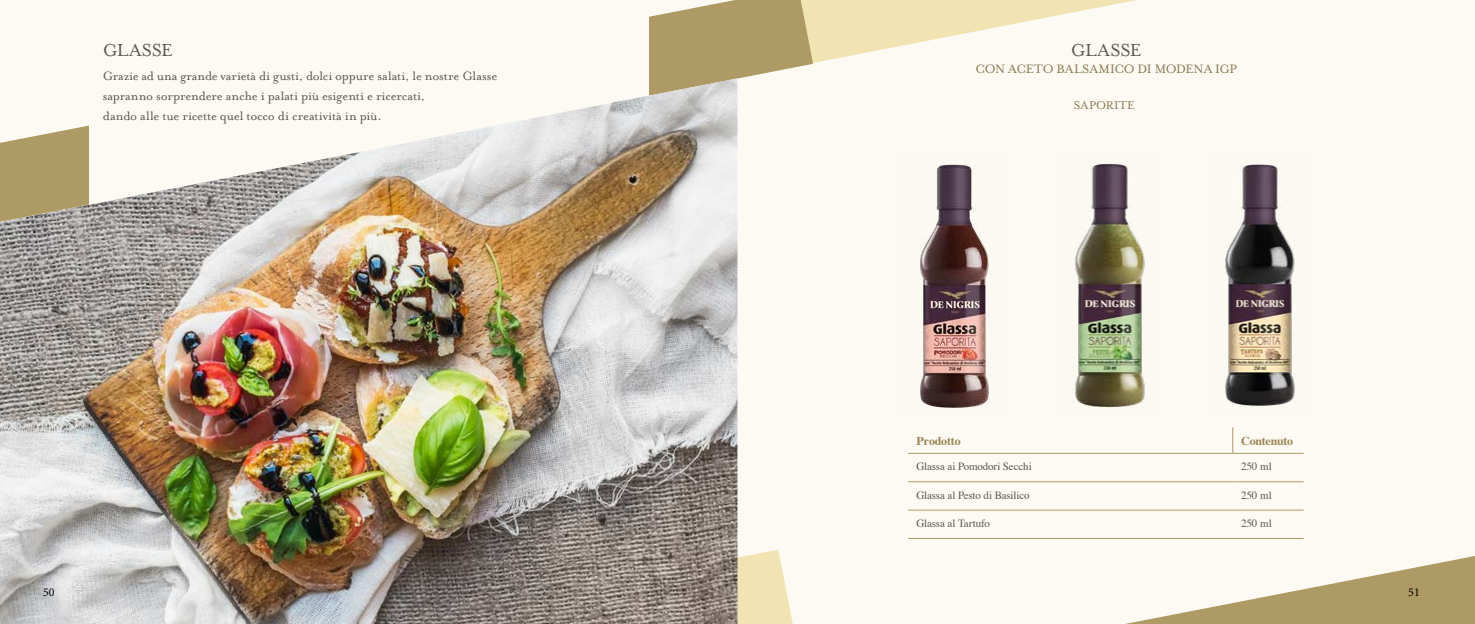
<style>
.page{position:relative;width:1475px;height:624px;background:#fff}
.page>*{position:absolute;margin:0;border:0;box-sizing:border-box;transform-origin:0 0}
.t1{font:20px "Mrs Eaves OT";letter-spacing:-.01em;color:#575756}
.t2{font:14px/20px "Mrs Eaves OT";letter-spacing:-.01em;color:#575756}
.t3{font:14px "Mrs Eaves OT";letter-spacing:-.015em;color:#87764e}
.t4{font:13px "Mrs Eaves OT";letter-spacing:.01em;color:#87764e}
.t5{font:700 12px "Times";letter-spacing:-.02em;color:#9a8555}
.t6{font:12px "Minion Pro";color:#000}
.t7{font:11px "Times";letter-spacing:-.015em;color:#575756}
</style>
<div class="page">
<div style="left:0;top:0;width:1474px;height:624px;background:#fcfaf2"></div>
<svg style="left:1125px;top:556px;width:349px;height:68px"></svg>
<svg style="left:737px;top:549px;width:56px;height:75px;fill:#f1e4b2"></svg>
<svg style="left:813px;top:0;width:323px;height:63px"></svg>
<svg style="left:649px;top:0;width:164px;height:229px"></svg>
<img style="left:0;top:78px;width:737px;height:546px">
<img style="left:916px;top:164px;width:78px;height:244px">
<img style="left:1074px;top:163px;width:73px;height:248px">
<img style="left:1225px;top:164px;width:71px;height:242px">
<hr style="left:907px;top:481px;width:325px;height:1px;background:#ae9a64">
<hr style="left:1232px;top:481px;width:71px;height:1px;background:#ae9a64">
<hr style="left:907px;top:510px;width:325px;height:1px;background:#ae9a64">
<hr style="left:1232px;top:510px;width:71px;height:1px;background:#ae9a64">
<hr style="left:907px;top:538px;width:325px;height:1px;background:#ae9a64">
<hr style="left:1232px;top:538px;width:71px;height:1px;background:#ae9a64">
<svg style="left:1232px;top:427px;width:1px;height:26px"></svg>
<hr style="left:907px;top:453px;width:325px;height:1px;background:#ae9a64">
<hr style="left:1232px;top:453px;width:71px;height:1px;background:#ae9a64">
<h1 class="t1" style="left:103px;top:39px;width:72px">GLASSE</h1>
<p class="t2" style="left:103px;top:66px;width:396px">Grazie ad una grande varietà di gusti, dolci oppure salati, le nostre Glasse sapranno sorprendere anche i palati più esigenti e ricercati,<br>dando alle tue ricette quel tocco di creatività in più.</p>
<h1 class="t1" style="left:1070px;top:39px;width:72px">GLASSE</h1>
<p class="t3" style="left:975px;top:61px;width:263px">CON ACETO BALSAMICO DI MODENA IGP</p>
<p class="t4" style="left:1073px;top:98px;width:62px">SAPORITE</p>
<p class="t5" style="left:916px;top:429px;width:46px">Prodotto</p>
<p class="t5" style="left:1240px;top:429px;width:54px">Contenuto</p>
<p class="t7" style="left:916px;top:456px;width:117px">Glassa ai Pomodori Secchi</p>
<p class="t7" style="left:1240px;top:456px;width:32px">250 ml</p>
<p class="t7" style="left:916px;top:484px;width:115px">Glassa al Pesto di Basilico</p>
<p class="t7" style="left:1240px;top:484px;width:32px">250 ml</p>
<p class="t7" style="left:916px;top:513px;width:75px">Glassa al Tartufo</p>
<p class="t7" style="left:1240px;top:513px;width:32px">250 ml</p>
<p class="t6" style="left:43px;top:584px;width:25px">5050</p>
<p class="t6" style="left:1407px;top:584px;width:13px">51</p>
</div>
